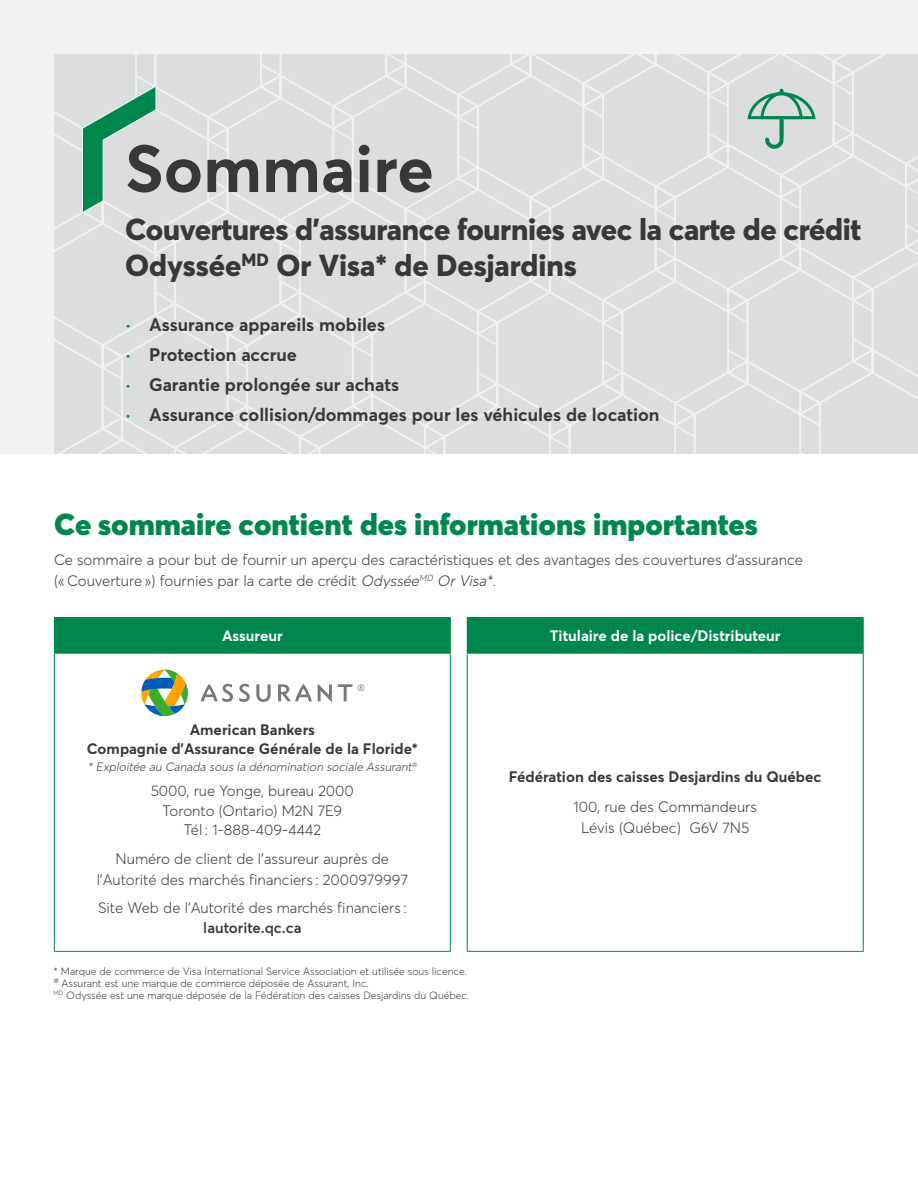
<style>
.page{position:relative;width:918px;height:1188px;background:#fff}
.page>*{position:absolute;margin:0;border:0;box-sizing:border-box;transform-origin:0 0}
.t1{font:700 66px "Averta";color:#383838}
.t2{font:800 30px/36px "Averta";letter-spacing:-.01em;color:#383838}
.t3{font:900 30px "Averta";color:#00874e}
.t4{font:700 18px "Averta";color:#383838}
.t5{font:300 15px/21px "Averta";color:#383838;text-align:center}
.t6{font:700 15px/19.5px "Averta";color:#383838;text-align:center}
.t7{font:700 15px "Averta";color:#fff}
.t8{font:italic 300 12px "Averta";color:#383838}
.t9{font:300 10.5px/12px "Averta";color:#383838}
.s1{font-weight:300;font-size:15px;color:#00874e}
.s2{font-style:italic}
.s3{font-weight:600}
</style>
<div class="page">
<div style="left:0;top:0;width:918px;height:454px;background:#f1f1f2"></div>
<svg style="left:54px;top:54px;width:864px;height:400px"></svg>
<div style="left:54px;top:618px;width:396px;height:35px;background:#00874e"></div>
<hr style="left:54px;top:617px;width:397px;height:1px;background:#00874e">
<hr style="left:450px;top:618px;width:1px;height:35px;background:#00874e">
<hr style="left:54px;top:653px;width:397px;height:1px;background:#00874e">
<hr style="left:54px;top:654px;width:1px;height:297px;background:#00874e">
<hr style="left:450px;top:654px;width:1px;height:297px;background:#00874e">
<hr style="left:54px;top:951px;width:397px;height:1px;background:#00874e">
<div style="left:467px;top:618px;width:396px;height:35px;background:#00874e"></div>
<hr style="left:467px;top:617px;width:397px;height:1px;background:#00874e">
<hr style="left:863px;top:618px;width:1px;height:35px;background:#00874e">
<hr style="left:467px;top:653px;width:397px;height:1px;background:#00874e">
<hr style="left:467px;top:654px;width:1px;height:297px;background:#00874e">
<hr style="left:863px;top:654px;width:1px;height:297px;background:#00874e">
<hr style="left:467px;top:951px;width:397px;height:1px;background:#00874e">
<svg style="left:239px;top:684px;width:11px;height:18px"></svg>
<svg style="left:256px;top:684px;width:15px;height:18px"></svg>
<svg style="left:338px;top:684px;width:14px;height:17px"></svg>
<svg style="left:201px;top:684px;width:32px;height:18px"></svg>
<svg style="left:278px;top:684px;width:34px;height:17px"></svg>
<svg style="left:318px;top:684px;width:14px;height:18px"></svg>
<svg style="left:141px;top:670px;width:47px;height:46px"></svg>
<svg style="left:358px;top:684px;width:6px;height:7px"></svg>
<h1 class="t1" style="left:125px;top:127px;width:310px">Sommaire</h1>
<h1 class="t2" style="left:125px;top:211px;width:738px">Couvertures d’assurance fournies avec la carte de crédit<br>Odyssée<sup>MD</sup> Or Visa* de Desjardins</h1>
<p class="t4" style="left:125px;top:313px;width:261px"><span class="s1">•</span> Assurance appareils mobiles</p>
<p class="t4" style="left:125px;top:343px;width:173px"><span class="s1">•</span> Protection accrue</p>
<p class="t4" style="left:125px;top:373px;width:275px"><span class="s1">•</span> Garantie prolongée sur achats</p>
<p class="t4" style="left:125px;top:403px;width:536px"><span class="s1">•</span> Assurance collision/dommages pour les véhicules de location</p>
<h2 class="t3" style="left:54px;top:505px;width:705px">Ce sommaire contient des informations importantes</h2>
<p class="t5" style="left:54px;top:549px;width:751px;text-align:left">Ce sommaire a pour but de fournir un aperçu des caractéristiques et des avantages des couvertures d’assurance (« Couverture ») fournies par la carte de crédit <span class="s2">Odyssée</span><sup>MD</sup> <span class="s2">Or Visa*.</span></p>
<h3 class="t7" style="left:222px;top:626px;width:62px">Assureur</h3>
<p class="t6" style="left:87px;top:720px;width:333px">American Bankers<br>Compagnie d’Assurance Générale de la Floride*</p>
<p class="t8" style="left:88px;top:759px;width:332px">* Exploitée au Canada sous la dénomination sociale Assurant<sup>®</sup></p>
<p class="t5" style="left:151px;top:781px;width:205px;line-height:19.5px">5000, rue Yonge, bureau 2000<br>Toronto (Ontario) M2N 7E9<br>Tél : 1-888-409-4442</p>
<p class="t5" style="left:97px;top:848px;width:313px">Numéro de client de l’assureur auprès de l’Autorité des marchés financiers : 2000979997</p>
<p class="t5" style="left:98px;top:898px;width:310px;line-height:19.5px">Site Web de l’Autorité des marchés financiers : <span class="s3">lautorite.qc.ca</span></p>
<p class="t9" style="left:54px;top:965px;width:417px">* Marque de commerce de Visa International Service Association et utilisée sous licence. <sup>®</sup> Assurant est une marque de commerce déposée de Assurant, Inc.<br><sup>MD</sup> Odyssée est une marque déposée de la Fédération des caisses Desjardins du Québec.</p>
<h3 class="t7" style="left:550px;top:626px;width:232px">Titulaire de la police/Distributeur</h3>
<p class="t6" style="left:509px;top:767px;width:314px">Fédération des caisses Desjardins du Québec</p>
<p class="t5" style="left:574px;top:797px;width:185px">100, rue des Commandeurs<br>Lévis (Québec) G6V 7N5</p>
</div>
